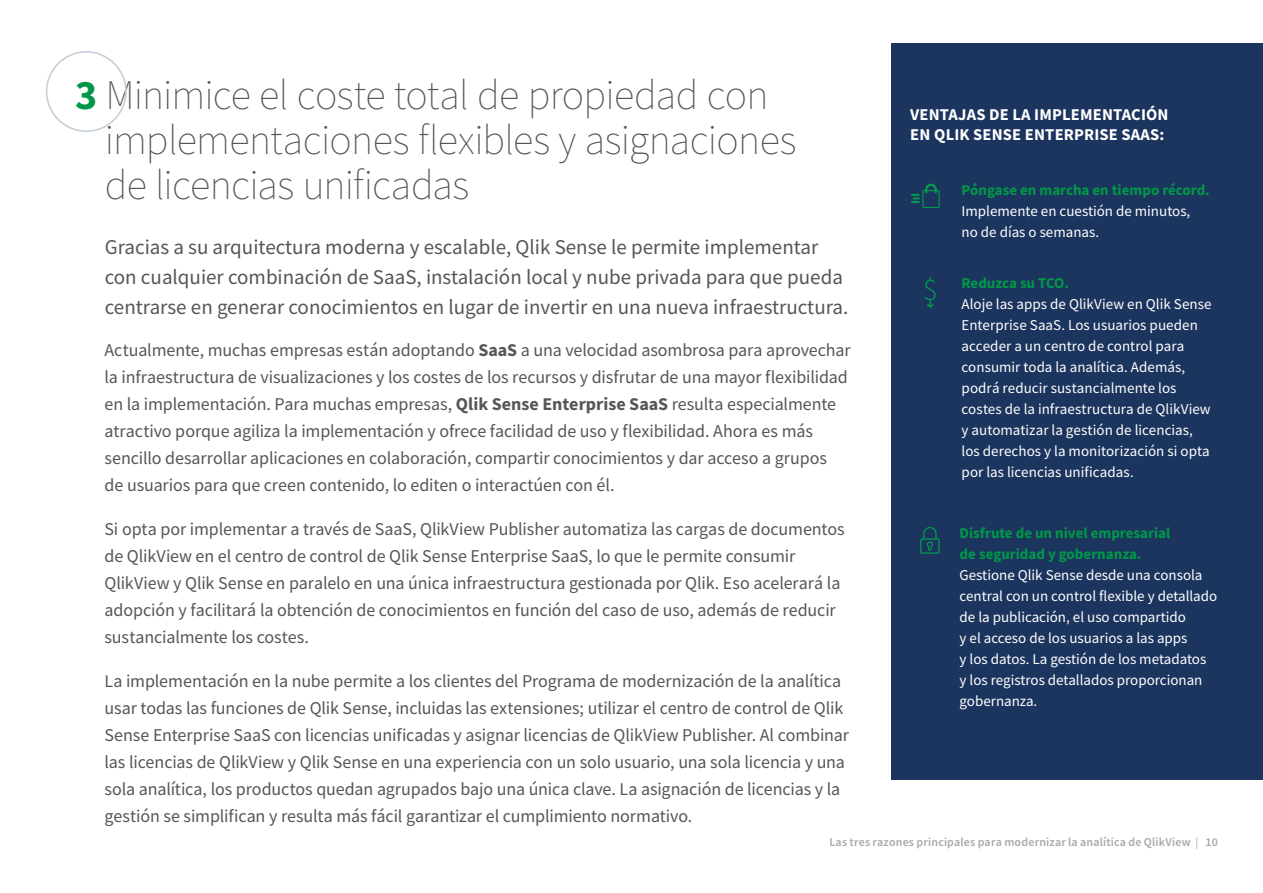
<style>
.page{position:relative;width:1263px;height:893px;background:#fff}
.page>*{position:absolute;margin:0;border:0;box-sizing:border-box;transform-origin:0 0}
.t1{font:200 42px/45px "Source Sans Pro";letter-spacing:-.015em;color:#55565a}
.t2{font:21px/30px "Source Sans Pro";color:#55565a}
.t3{font:18px/27px "Source Sans Pro";letter-spacing:-.005em;color:#55565a}
.t4{font:700 16.5px/19.8px "Source Sans Pro";letter-spacing:.01em;color:#fff}
.t5{font:15px/21px "Source Sans Pro";color:#fff}
.t6{font:700 15px/21px "Source Sans Pro";color:#009848}
.t7{font:600 12px "Source Sans Pro";letter-spacing:.015em;color:#aaa7aa}
.s1{font-weight:700;color:#009848}
.s2{font-weight:700}
.s3{font-weight:400}
</style>
<div class="page">
<div style="left:892px;top:44px;width:371px;height:736px;background:#1c355e"></div>
<svg style="left:924px;top:277px;width:11px;height:31px"></svg>
<svg style="left:912px;top:183px;width:28px;height:25px"></svg>
<svg style="left:920px;top:527px;width:20px;height:27px"></svg>
<div style="left:46px;top:51px;width:81px;height:81px;border:2px solid #c5cfda;border-radius:50%"></div>
<h1 class="t1" style="left:105px;top:73px;width:693px;text-indent:-30px"><span class="s1">3</span> Minimice el coste total de propiedad con implementaciones flexibles y asignaciones de licencias unificadas</h1>
<p class="t2" style="left:105px;top:232px;width:745px">Gracias a su arquitectura moderna y escalable, Qlik Sense le permite implementar con cualquier combinación de SaaS, instalación local y nube privada para que pueda centrarse en generar conocimientos en lugar de invertir en una nueva infraestructura.</p>
<p class="t3" style="left:105px;top:337px;width:748px">Actualmente, muchas empresas están adoptando <span class="s2">SaaS</span> a una velocidad asombrosa para aprovechar la infraestructura de visualizaciones y los costes de los recursos y disfrutar de una mayor flexibilidad en la implementación. Para muchas empresas, <span class="s2">Qlik Sense Enterprise SaaS</span> resulta especialmente atractivo porque agiliza la implementación y ofrece facilidad de uso y flexibilidad. Ahora es más sencillo desarrollar aplicaciones en colaboración, compartir conocimientos y dar acceso a grupos<br>de usuarios para que creen contenido, lo editen o interactúen con él.</p>
<p class="t3" style="left:105px;top:516px;width:741px">Si opta por implementar a través de SaaS, QlikView Publisher automatiza las cargas de documentos de QlikView en el centro de control de Qlik Sense Enterprise SaaS, lo que le permite consumir QlikView y Qlik Sense en paralelo en una única infraestructura gestionada por Qlik. Eso acelerará la adopción y facilitará la obtención de conocimientos en función del caso de uso, además de reducir sustancialmente los costes.</p>
<p class="t3" style="left:105px;top:668px;width:746px">La implementación en la nube permite a los clientes del Programa de modernización de la analítica usar todas las funciones de Qlik Sense, incluidas las extensiones; utilizar el centro de control de Qlik Sense Enterprise SaaS con licencias unificadas y asignar licencias de QlikView Publisher. Al combinar las licencias de QlikView y Qlik Sense en una experiencia con un solo usuario, una sola licencia y una sola analítica, los productos quedan agrupados bajo una única clave. La asignación de licencias y la gestión se simplifican y resulta más fácil garantizar el cumplimiento normativo.</p>
<p class="t4" style="left:910px;top:105px;width:260px">VENTAJAS DE LA IMPLEMENTACIÓN<br>EN QLIK SENSE ENTERPRISE SAAS:</p>
<p class="t6" style="left:961px;top:179px;width:250px">Póngase en marcha en tiempo récord.</p>
<p class="t5" style="left:961px;top:200px;width:230px">Implemente en cuestión de minutos, no de días o semanas.</p>
<p class="t6" style="left:961px;top:272px;width:109px">Reduzca su TCO.</p>
<p class="t5" style="left:961px;top:293px;width:252px">Aloje las apps de QlikView en Qlik Sense Enterprise SaaS. Los usuarios pueden acceder a un centro de control para consumir toda la analítica. Además, podrá reducir sustancialmente los costes de la infraestructura de QlikView y automatizar la gestión de licencias, los derechos y la monitorización si opta por las licencias unificadas.</p>
<p class="t6" style="left:959px;top:522px;width:212px">Disfrute de un nivel empresarial de seguridad y gobernanza.</p>
<p class="t5" style="left:959px;top:565px;width:259px">Gestione Qlik Sense desde una consola central con un control flexible y detallado de la publicación, el uso compartido<br>y el acceso de los usuarios a las apps<br>y los datos. La gestión de los metadatos<br>y los registros detallados proporcionan gobernanza.</p>
<p class="t7" style="left:829px;top:834px;width:390px">Las tres razones principales para modernizar la analítica de QlikView <span class="s3">|</span> 10</p>
</div>
